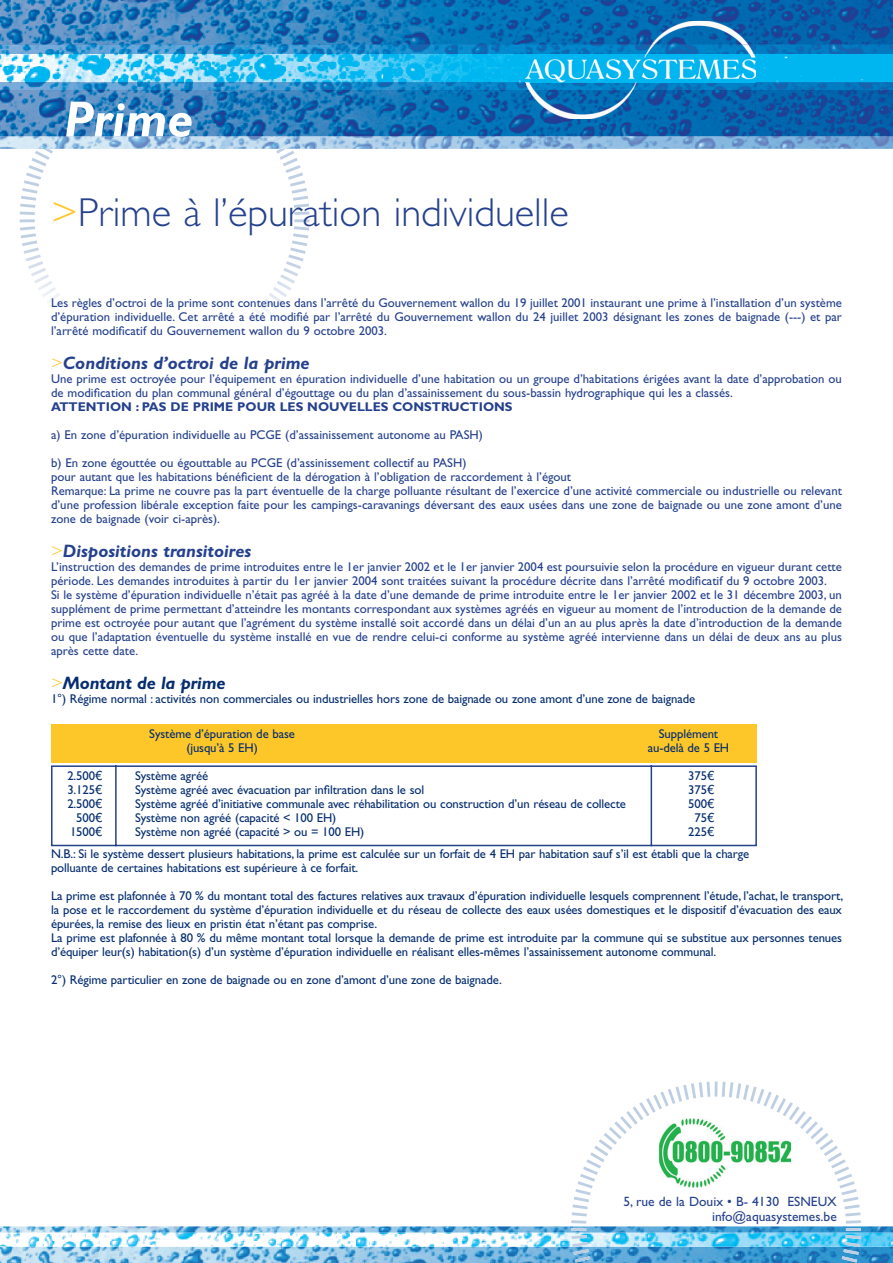
<style>
.page{position:relative;width:893px;height:1263px;background:#fff}
.page>*{position:absolute;margin:0;border:0;box-sizing:border-box;transform-origin:0 0}
.t1{font:italic 700 51px "Gill Sans";color:#fff}
.t2{font:300 40.5px "Gill Sans";color:#25418d}
.t3{font:italic 700 18px "Gill Sans";color:#25418d}
.t4{font:italic 700 18px "Gill Sans";letter-spacing:-.01em;color:#052d6f}
.t5{font:13.5px/14.9px "Gill Sans";color:#25418d;text-align:right}
.t6{font:12.75px/14.1px "Gill Sans";color:#25418d}
.t7{font:12.75px/14px "Gill Sans";letter-spacing:-.01em;color:#052d6f}
.t8{font:700 12.75px "Gill Sans";color:#25418d}
.s1{color:#fec729}
.s2{font-weight:300;font-style:normal;color:#fec729}
.s3{font-family:"Linotype Euro Font Gto P"}
</style>
<div class="page">
<img style="left:0;top:1226px;width:893px;height:37px">
<img style="left:0;top:1233px;width:893px;height:13px">
<svg style="left:20px;top:149px;width:289px;height:166px"></svg>
<img style="left:0;top:136px;width:893px;height:13px">
<img style="left:39px;top:136px;width:251px;height:13px">
<img style="left:0;top:0;width:893px;height:136px">
<img style="left:0;top:54px;width:893px;height:28px">
<img style="left:526px;top:21px;width:230px;height:98px">
<img style="left:526px;top:44px;width:230px;height:46px">
<img style="left:526px;top:54px;width:230px;height:28px">
<img style="left:573px;top:1246px;width:286px;height:16px">
<img style="left:571px;top:1235px;width:290px;height:11px">
<img style="left:571px;top:1228px;width:290px;height:3px">
<div style="left:51px;top:724px;width:706px;height:38px;background:#fec729"></div>
<svg style="left:51px;top:765px;width:706px;height:82px"></svg>
<svg style="left:571px;top:1081px;width:290px;height:142px"></svg>
<h1 class="t1" style="left:64px;top:102px;width:131px">Prime</h1>
<h2 class="t2" style="left:51px;top:198px;width:519px"><span class="s1">&gt;</span> Prime à l’épuration individuelle</h2>
<p class="t6" style="left:51px;top:297px;width:792px;text-align:justify">Les règles d’octroi de la prime sont contenues dans l’arrêté du Gouvernement wallon du 19 juillet 2001 instaurant une prime à l’installation d’un système d’épuration individuelle. Cet arrêté a été modifié par l’arrêté du Gouvernement wallon du 24 juillet 2003 désignant les zones de baignade (---) et par l’arrêté modificatif du Gouvernement wallon du 9 octobre 2003.</p>
<h3 class="t3" style="left:51px;top:357px;width:260px"><span class="s2">&gt;</span>Conditions d’octroi de la prime</h3>
<p class="t6" style="left:51px;top:373px;width:792px">Une prime est octroyée pour l’équipement en épuration individuelle d’une habitation ou un groupe d’habitations érigées avant la date d’approbation ou de modification du plan communal général d’égouttage ou du plan d’assainissement du sous-bassin hydrographique qui les a classés.</p>
<p class="t8" style="left:51px;top:402px;width:463px">ATTENTION : PAS DE PRIME POUR LES NOUVELLES CONSTRUCTIONS</p>
<p class="t6" style="left:51px;top:422px;width:433px;line-height:28px">a) En zone d’épuration individuelle au PCGE (d’assainissement autonome au PASH) b) En zone égouttée ou égouttable au PCGE (d’assinissement collectif au PASH)</p>
<p class="t6" style="left:51px;top:471px;width:792px">pour autant que les habitations bénéficient de la dérogation à l’obligation de raccordement à l’égout<br>Remarque: La prime ne couvre pas la part éventuelle de la charge polluante résultant de l’exercice d’une activité commerciale ou industrielle ou relevant d’une profession libérale exception faite pour les campings-caravanings déversant des eaux usées dans une zone de baignade ou une zone amont d’une zone de baignade (voir ci-après).</p>
<h3 class="t3" style="left:51px;top:545px;width:202px"><span class="s2">&gt;</span>Dispositions transitoires</h3>
<p class="t6" style="left:51px;top:561px;width:792px">L’instruction des demandes de prime introduites entre le 1er janvier 2002 et le 1er janvier 2004 est poursuivie selon la procédure en vigueur durant cette période. Les demandes introduites à partir du 1er janvier 2004 sont traitées suivant la procédure décrite dans l’arrêté modificatif du 9 octobre 2003.<br>Si le système d’épuration individuelle n’était pas agréé à la date d’une demande de prime introduite entre le 1er janvier 2002 et le 31 décembre 2003, un supplément de prime permettant d’atteindre les montants correspondant aux systèmes agréés en vigueur au moment de l’introduction de la demande de prime est octroyée pour autant que l’agrément du système installé soit accordé dans un délai d’un an au plus après la date d’introduction de la demande ou que l’adaptation éventuelle du système installé en vue de rendre celui-ci conforme au système agréé intervienne dans un délai de deux ans au plus après cette date.</p>
<h3 class="t4" style="left:51px;top:677px;width:176px"><span class="s2">&gt;</span>Montant de la prime</h3>
<p class="t7" style="left:51px;top:693px;width:646px">1°) Régime normal : activités non commerciales ou industrielles hors zone de baignade ou zone amont d’une zone de baignade</p>
<p class="t7" style="left:149px;top:728px;width:147px">Système d’épuration de base</p>
<p class="t7" style="left:659px;top:728px;width:61px">Supplément</p>
<p class="t7" style="left:186px;top:742px;width:73px">(jusqu’à 5 EH)</p>
<p class="t7" style="left:648px;top:742px;width:83px">au-delà de 5 EH</p>
<p class="t7" style="left:67px;top:770px;width:36px">2.500<span class="s3">E</span></p>
<p class="t7" style="left:135px;top:770px;width:75px">Système agréé</p>
<p class="t7" style="left:688px;top:770px;width:27px">375<span class="s3">E</span></p>
<p class="t7" style="left:67px;top:784px;width:36px">3.125<span class="s3">E</span></p>
<p class="t7" style="left:135px;top:784px;width:291px">Système agréé avec évacuation par infiltration dans le sol</p>
<p class="t7" style="left:688px;top:784px;width:27px">375<span class="s3">E</span></p>
<p class="t7" style="left:67px;top:798px;width:36px">2.500<span class="s3">E</span></p>
<p class="t7" style="left:135px;top:798px;width:492px">Système agréé d’initiative communale avec réhabilitation ou construction d’un réseau de collecte</p>
<p class="t7" style="left:688px;top:798px;width:27px">500<span class="s3">E</span></p>
<p class="t7" style="left:76px;top:812px;width:27px">500<span class="s3">E</span></p>
<p class="t7" style="left:135px;top:812px;width:203px">Système non agréé (capacité &lt; 100 EH)</p>
<p class="t7" style="left:694px;top:812px;width:21px">75<span class="s3">E</span></p>
<p class="t7" style="left:70px;top:826px;width:34px">1500<span class="s3">E</span></p>
<p class="t7" style="left:135px;top:826px;width:231px">Système non agréé (capacité &gt; ou = 100 EH)</p>
<p class="t7" style="left:688px;top:826px;width:27px">225<span class="s3">E</span></p>
<p class="t7" style="left:51px;top:848px;width:700px">N.B.: Si le système dessert plusieurs habitations, la prime est calculée sur un forfait de 4 EH par habitation sauf s’il est établi que la charge polluante de certaines habitations est supérieure à ce forfait.</p>
<p class="t7" style="left:51px;top:890px;width:794px">La prime est plafonnée à 70 % du montant total des factures relatives aux travaux d’épuration individuelle lesquels comprennent l’étude, l’achat, le transport, la pose et le raccordement du système d’épuration individuelle et du réseau de collecte des eaux usées domestiques et le dispositif d’évacuation des eaux épurées, la remise des lieux en pristin état n’étant pas comprise.<br>La prime est plafonnée à 80 % du même montant total lorsque la demande de prime est introduite par la commune qui se substitue aux personnes tenues d’équiper leur(s) habitation(s) d’un système d’épuration individuelle en réalisant elles-mêmes l’assainissement autonome communal.</p>
<p class="t7" style="left:51px;top:974px;width:452px">2°) Régime particulier en zone de baignade ou en zone d’amont d’une zone de baignade.</p>
<p class="t5" style="left:623px;top:1196px;width:215px">5, rue de la Douix • B- 4130 ESNEUX info@aquasystemes.be</p>
</div>
